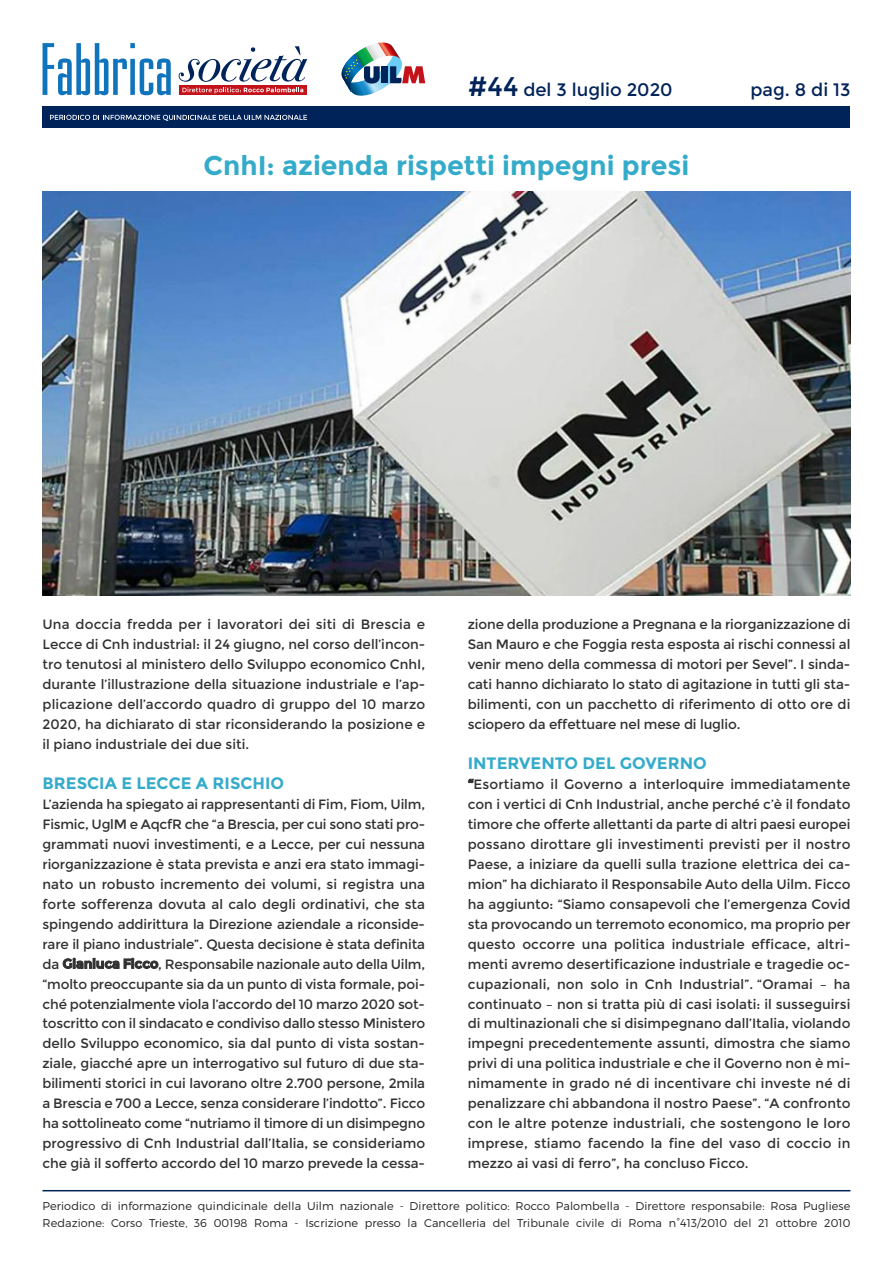
<style>
.page{position:relative;width:893px;height:1263px;background:#fff}
.page>*{position:absolute;margin:0;border:0;box-sizing:border-box;transform-origin:0 0}
.t1{font:700 27px "Montserrat";color:#35abca}
.t2{font:18px "Montserrat";color:#002359}
.t3{font:700 16.5px "Montserrat";color:#35abca}
.t4{font:13.5px/20px "Montserrat";color:#313131;text-align:justify}
.t5{font:300 11.25px/16.5px "Montserrat";letter-spacing:.01em;color:#231f20}
.s1{font-size:27px}
.s2{font-weight:700}
</style>
<div class="page">
<img style="left:351px;top:53px;width:54px;height:43px">
<img style="left:341px;top:54px;width:22px;height:37px">
<img style="left:355px;top:47px;width:19px;height:20px">
<img style="left:366px;top:43px;width:12px;height:17px">
<img style="left:378px;top:43px;width:23px;height:17px">
<svg style="left:364px;top:66px;width:16px;height:18px"></svg>
<div style="left:382px;top:66px;width:6px;height:17px;background:#002359"></div>
<svg style="left:390px;top:66px;width:35px;height:17px"></svg>
<div style="left:43px;top:106px;width:807px;height:22px;background:#002359"></div>
<svg style="left:50px;top:115px;width:257px;height:6px"></svg>
<svg style="left:43px;top:43px;width:128px;height:52px"></svg>
<div style="left:179px;top:85px;width:128px;height:10px;background:#c4121a"></div>
<svg style="left:179px;top:46px;width:128px;height:48px"></svg>
<svg style="left:342px;top:59px;width:16px;height:33px"></svg>
<hr style="left:43px;top:1190px;width:807px;height:1px;background:#002359">
<img style="left:43px;top:191px;width:807px;height:404px">
<h2 class="t2" style="left:468px;top:79px;width:206px"><span class="s1">#44</span> del 3 luglio 2020</h2>
<h2 class="t2" style="left:750px;top:79px;width:102px">pag. 8 di 13</h2>
<h1 class="t1" style="left:204px;top:149px;width:487px">CnhI: azienda rispetti impegni presi</h1>
<p class="t4" style="left:43px;top:615px;width:384px">Una doccia fredda per i lavoratori dei siti di Brescia e Lecce di Cnh industrial: il 24 giugno, nel corso dell’incon&shy;tro tenutosi al ministero dello Sviluppo economico CnhI, durante l’illustrazione della situazione industriale e l’ap&shy;plicazione dell’accordo quadro di gruppo del 10 marzo 2020, ha dichiarato di star riconsiderando la posizione e il piano industriale dei due siti.</p>
<p class="t3" style="left:43px;top:773px;width:243px">BRESCIA E LECCE A RISCHIO</p>
<p class="t4" style="left:42px;top:794px;width:384px">L’azienda ha spiegato ai rappresentanti di Fim, Fiom, Uilm, Fismic, UglM e AqcfR che “a Brescia, per cui sono stati pro&shy;grammati nuovi investimenti, e a Lecce, per cui nessuna riorganizzazione è stata prevista e anzi era stato immagi&shy;nato un robusto incremento dei volumi, si registra una forte sofferenza dovuta al calo degli ordinativi, che sta spingendo addirittura la Direzione aziendale a riconside&shy;rare il piano industriale”. Questa decisione è stata definita da <span class="s2">Gianluca Ficco</span>, Responsabile nazionale auto della Uilm, “molto preoccupante sia da un punto di vista formale, poi&shy;ché potenzialmente viola l’accordo del 10 marzo 2020 sot&shy;toscritto con il sindacato e condiviso dallo stesso Ministero dello Sviluppo economico, sia dal punto di vista sostan&shy;ziale, giacché apre un interrogativo sul futuro di due sta&shy;bilimenti storici in cui lavorano oltre 2.700 persone, 2mila a Brescia e 700 a Lecce, senza considerare l’indotto”. Ficco ha sottolineato come “nutriamo il timore di un disimpegno progressivo di Cnh Industrial dall’Italia, se consideriamo che già il sofferto accordo del 10 marzo prevede la cessa-</p>
<p class="t4" style="left:468px;top:615px;width:384px">zione della produzione a Pregnana e la riorganizzazione di San Mauro e che Foggia resta esposta ai rischi connessi al venir meno della commessa di motori per Sevel”. I sinda&shy;cati hanno dichiarato lo stato di agitazione in tutti gli sta&shy;bilimenti, con un pacchetto di riferimento di otto ore di sciopero da effettuare nel mese di luglio.</p>
<p class="t3" style="left:468px;top:753px;width:241px">INTERVENTO DEL GOVERNO</p>
<p class="t4" style="left:468px;top:774px;width:384px"><span class="s2">“</span>Esortiamo il Governo a interloquire immediatamente con i vertici di Cnh Industrial, anche perché c’è il fondato timore che offerte allettanti da parte di altri paesi europei possano dirottare gli investimenti previsti per il nostro Paese, a iniziare da quelli sulla trazione elettrica dei ca&shy;mion” ha dichiarato il Responsabile Auto della Uilm. Ficco ha aggiunto: “Siamo consapevoli che l’emergenza Covid sta provocando un terremoto economico, ma proprio per questo occorre una politica industriale efficace, altri&shy;menti avremo desertificazione industriale e tragedie oc&shy;cupazionali, non solo in Cnh Industrial”. “Oramai – ha continuato – non si tratta più di casi isolati: il susseguirsi di multinazionali che si disimpegnano dall’Italia, violando impegni precedentemente assunti, dimostra che siamo privi di una politica industriale e che il Governo non è mi&shy;nimamente in grado né di incentivare chi investe né di penalizzare chi abbandona il nostro Paese”. “A confronto con le altre potenze industriali, che sostengono le loro imprese, stiamo facendo la fine del vaso di coccio in mezzo ai vasi di ferro”, ha concluso Ficco.</p>
<p class="t5" style="left:43px;top:1199px;width:809px">Periodico di informazione quindicinale della Uilm nazionale - Direttore politico: Rocco Palombella - Direttore responsabile: Rosa Pugliese<br>Redazione: Corso Trieste, 36 00198 Roma - Iscrizione presso la Cancelleria del Tribunale civile di Roma n°413/2010 del 21 ottobre 2010</p>
</div>
